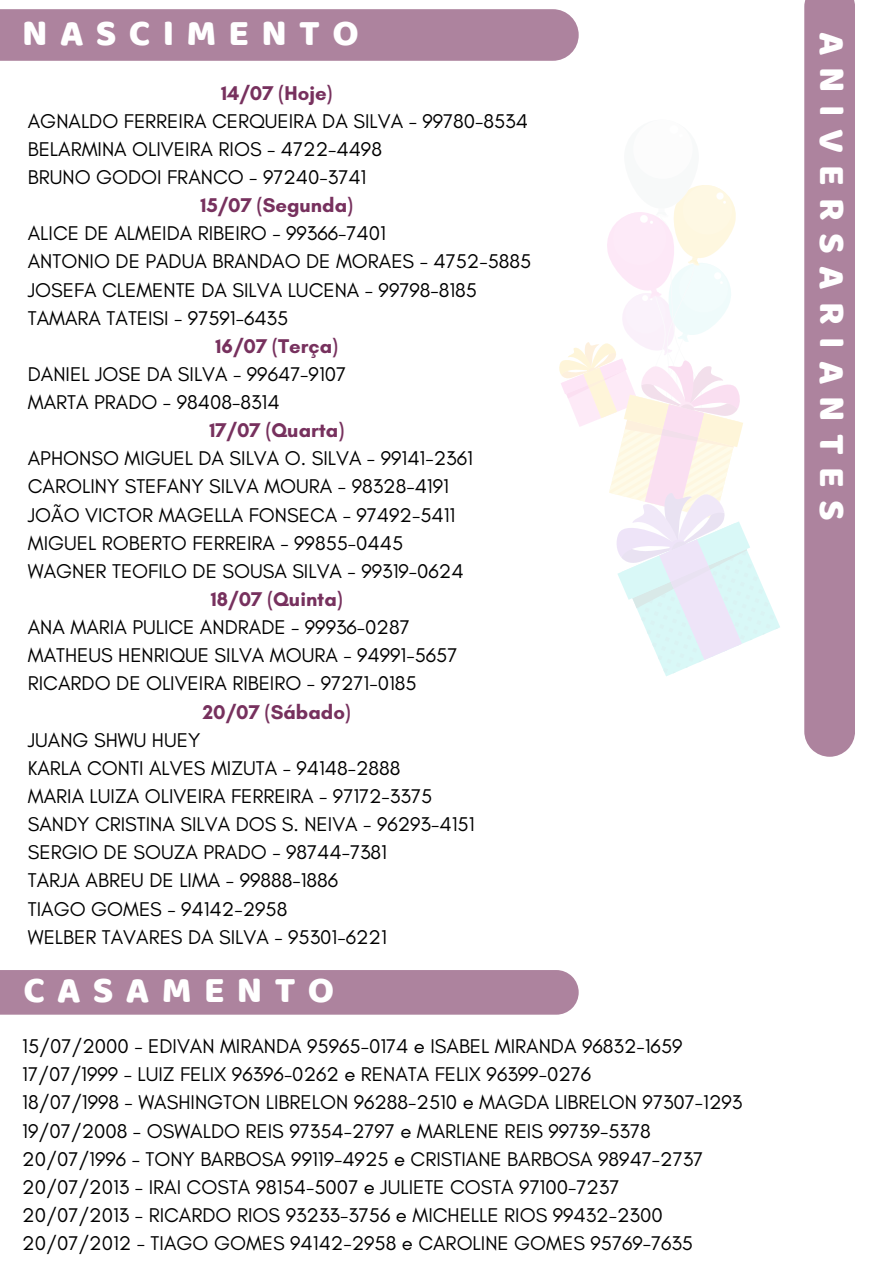
<style>
.page{position:relative;width:894px;height:1264px;background:#fff}
.page>*{position:absolute;margin:0;border:0;box-sizing:border-box;transform-origin:0 0}
.t1{font:37.5px "Baloo Thambi";letter-spacing:.33em;color:#fff}
.t2{font:20.25px "Glacial Indifference";color:#000}
.t3{font:700 20.25px "Glacial Indifference";color:#77315e}
</style>
<div class="page">
<div style="left:804px;top:0;width:50px;height:756px;background:#ad839e"></div>
<div style="left:0;top:9px;width:578px;height:52px;background:#ad839e"></div>
<div style="left:624px;top:120px;width:74px;height:89px;background:#f7f9f9;border-radius:37px"></div>
<div style="left:633px;top:120px;width:59px;height:59px;background:#fcfcfc;border-radius:50%"></div>
<svg style="left:559px;top:185px;width:221px;height:491px"></svg>
<div style="left:0;top:970px;width:578px;height:44px;background:#ad839e"></div>
<p class="t1" style="left:22px;top:5px;width:338px">NASCIMENTO</p>
<p class="t3" style="left:221px;top:80px;width:113px">14/07 (Hoje)</p>
<p class="t2" style="left:28px;top:108px;width:501px">AGNALDO FERREIRA CERQUEIRA DA SILVA - 99780-8534</p>
<p class="t2" style="left:28px;top:136px;width:355px">BELARMINA OLIVEIRA RIOS - 4722-4498</p>
<p class="t2" style="left:28px;top:165px;width:340px">BRUNO GODOI FRANCO - 97240-3741</p>
<p class="t3" style="left:200px;top:193px;width:154px">15/07 (Segunda)</p>
<p class="t2" style="left:28px;top:221px;width:359px">ALICE DE ALMEIDA RIBEIRO - 99366-7401</p>
<p class="t2" style="left:28px;top:249px;width:505px">ANTONIO DE PADUA BRANDAO DE MORAES - 4752-5885</p>
<p class="t2" style="left:28px;top:277px;width:450px">JOSEFA CLEMENTE DA SILVA LUCENA - 99798-8185</p>
<p class="t2" style="left:28px;top:305px;width:262px">TAMARA TATEISI - 97591-6435</p>
<p class="t3" style="left:215px;top:333px;width:124px">16/07 (Terça)</p>
<p class="t2" style="left:28px;top:361px;width:320px">DANIEL JOSE DA SILVA - 99647-9107</p>
<p class="t2" style="left:28px;top:390px;width:253px">MARTA PRADO - 98408-8314</p>
<p class="t3" style="left:209px;top:418px;width:136px">17/07 (Quarta)</p>
<p class="t2" style="left:28px;top:446px;width:446px">APHONSO MIGUEL DA SILVA O. SILVA - 99141-2361</p>
<p class="t2" style="left:28px;top:474px;width:422px">CAROLINY STEFANY SILVA MOURA - 98328-4191</p>
<p class="t2" style="left:28px;top:502px;width:429px">JOÃO VICTOR MAGELLA FONSECA - 97492-5411</p>
<p class="t2" style="left:28px;top:530px;width:377px">MIGUEL ROBERTO FERREIRA - 99855-0445</p>
<p class="t2" style="left:28px;top:558px;width:437px">WAGNER TEOFILO DE SOUSA SILVA - 99319-0624</p>
<p class="t3" style="left:211px;top:586px;width:133px">18/07 (Quinta)</p>
<p class="t2" style="left:28px;top:615px;width:383px">ANA MARIA PULICE ANDRADE - 99936-0287</p>
<p class="t2" style="left:28px;top:643px;width:431px">MATHEUS HENRIQUE SILVA MOURA - 94991-5657</p>
<p class="t2" style="left:28px;top:671px;width:390px">RICARDO DE OLIVEIRA RIBEIRO - 97271-0185</p>
<p class="t3" style="left:203px;top:699px;width:149px">20/07 (Sábado)</p>
<p class="t2" style="left:28px;top:727px;width:174px">JUANG SHWU HUEY</p>
<p class="t2" style="left:28px;top:755px;width:374px">KARLA CONTI ALVES MIZUTA - 94148-2888</p>
<p class="t2" style="left:28px;top:783px;width:406px">MARIA LUIZA OLIVEIRA FERREIRA - 97172-3375</p>
<p class="t2" style="left:28px;top:811px;width:448px">SANDY CRISTINA SILVA DOS S. NEIVA - 96293-4151</p>
<p class="t2" style="left:28px;top:840px;width:360px">SERGIO DE SOUZA PRADO - 98744-7381</p>
<p class="t2" style="left:28px;top:868px;width:312px">TARJA ABREU DE LIMA - 99888-1886</p>
<p class="t2" style="left:28px;top:896px;width:261px">TIAGO GOMES - 94142-2958</p>
<h1 class="t2" style="left:28px;top:924px;width:360px">WELBER TAVARES DA SILVA - 95301-6221</h1>
<p class="t1" style="left:23px;top:962px;width:312px">CASAMENTO</p>
<h1 class="t2" style="left:22px;top:1033px;width:661px">15/07/2000 - EDIVAN MIRANDA 95965-0174 e ISABEL MIRANDA 96832-1659</h1>
<p class="t2" style="left:22px;top:1062px;width:570px">17/07/1999 - LUIZ FELIX 96396-0262 e RENATA FELIX 96399-0276</p>
<p class="t2" style="left:22px;top:1090px;width:721px">18/07/1998 - WASHINGTON LIBRELON 96288-2510 e MAGDA LIBRELON 97307-1293</p>
<p class="t2" style="left:22px;top:1118px;width:629px">19/07/2008 - OSWALDO REIS 97354-2797 e MARLENE REIS 99739-5378</p>
<p class="t2" style="left:22px;top:1146px;width:682px">20/07/1996 - TONY BARBOSA 99119-4925 e CRISTIANE BARBOSA 98947-2737</p>
<p class="t2" style="left:22px;top:1174px;width:598px">20/07/2013 - IRAI COSTA 98154-5007 e JULIETE COSTA 97100-7237</p>
<p class="t2" style="left:22px;top:1202px;width:641px">20/07/2013 - RICARDO RIOS 93233-3756 e MICHELLE RIOS 99432-2300</p>
<p class="t2" style="left:22px;top:1230px;width:672px">20/07/2012 - TIAGO GOMES 94142-2958 e CAROLINE GOMES 95769-7635</p>
<h1 class="t1" style="left:859px;top:31px;width:491px;rotate:90deg">ANIVERSARIANTES</h1>
</div>
